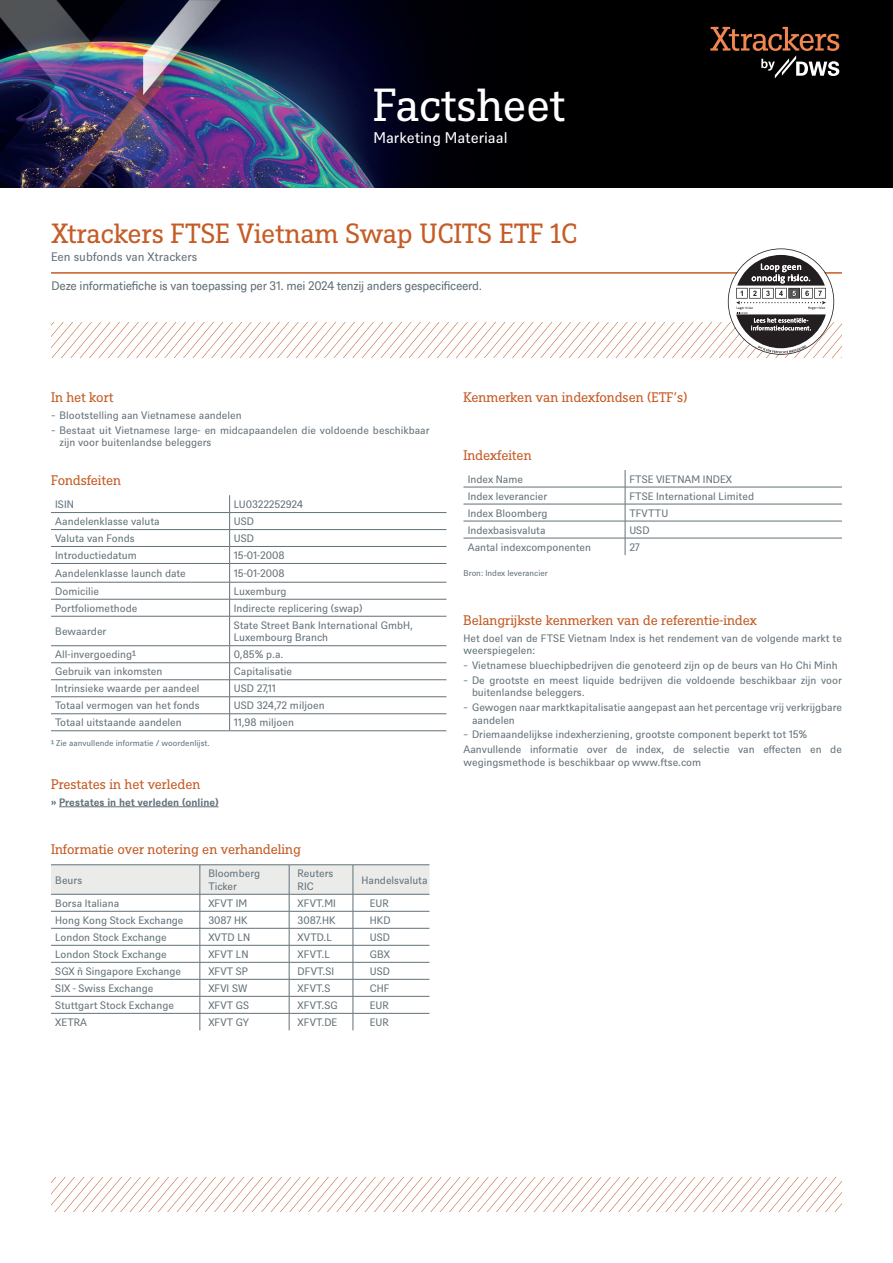
<style>
.page{position:relative;width:893px;height:1263px;background:#fff}
.page>*{position:absolute;margin:0;border:0;box-sizing:border-box;transform-origin:0 0}
.t1{font:45px "DWS Slab";letter-spacing:-.01em;color:#fff}
.t2{font:27px "DWS Slab";color:#c55c26}
.t3{font:15px "DWS Sans";color:#fff}
.t4{font:13.5px "DWS Slab";letter-spacing:-.01em;color:#c55c26}
.t5{font:12px "DWS Sans TT";letter-spacing:-.025em;color:#627179}
.t6{font:12px "DWS Sans";color:#627179}
.t7{font:10.5px/14.7px "DWS Sans";color:#627179}
.t8{font:700 10.5px "DWS Sans";color:#627179}
.t9{font:8.25px "DWS Sans";color:#627179}
</style>
<div class="page">
<img style="left:0;top:0;width:893px;height:188px">
<hr style="left:59px;top:806px;width:160px;height:1px;background:#627179">
<hr style="left:51px;top:512px;width:179px;height:1px;background:#627179">
<hr style="left:230px;top:512px;width:216px;height:1px;background:#627179">
<hr style="left:51px;top:529px;width:179px;height:1px;background:#627179">
<hr style="left:230px;top:529px;width:216px;height:1px;background:#627179">
<hr style="left:51px;top:546px;width:179px;height:1px;background:#627179">
<hr style="left:230px;top:546px;width:216px;height:1px;background:#627179">
<hr style="left:51px;top:563px;width:179px;height:1px;background:#627179">
<hr style="left:230px;top:563px;width:216px;height:1px;background:#627179">
<hr style="left:51px;top:582px;width:179px;height:1px;background:#627179">
<hr style="left:230px;top:582px;width:216px;height:1px;background:#627179">
<hr style="left:51px;top:599px;width:179px;height:1px;background:#627179">
<hr style="left:230px;top:599px;width:216px;height:1px;background:#627179">
<hr style="left:51px;top:616px;width:179px;height:1px;background:#627179">
<hr style="left:230px;top:616px;width:216px;height:1px;background:#627179">
<hr style="left:51px;top:645px;width:179px;height:1px;background:#627179">
<hr style="left:230px;top:645px;width:216px;height:1px;background:#627179">
<hr style="left:51px;top:662px;width:179px;height:1px;background:#627179">
<hr style="left:230px;top:662px;width:216px;height:1px;background:#627179">
<hr style="left:51px;top:679px;width:179px;height:1px;background:#627179">
<hr style="left:51px;top:696px;width:179px;height:1px;background:#627179">
<hr style="left:51px;top:713px;width:179px;height:1px;background:#627179">
<hr style="left:230px;top:679px;width:216px;height:1px;background:#627179">
<hr style="left:230px;top:696px;width:216px;height:1px;background:#627179">
<hr style="left:230px;top:713px;width:216px;height:1px;background:#627179">
<hr style="left:230px;top:730px;width:216px;height:1px;background:#627179">
<svg style="left:229px;top:495px;width:1px;height:235px"></svg>
<hr style="left:51px;top:730px;width:179px;height:1px;background:#627179">
<hr style="left:353px;top:864px;width:76px;height:1px;background:#627179">
<hr style="left:51px;top:864px;width:149px;height:1px;background:#627179">
<hr style="left:200px;top:864px;width:89px;height:1px;background:#627179">
<hr style="left:289px;top:864px;width:64px;height:1px;background:#627179">
<svg style="left:51px;top:865px;width:378px;height:165px"></svg>
<hr style="left:463px;top:487px;width:162px;height:1px;background:#627179">
<hr style="left:625px;top:487px;width:217px;height:1px;background:#627179">
<hr style="left:463px;top:504px;width:162px;height:1px;background:#627179">
<hr style="left:625px;top:504px;width:217px;height:1px;background:#627179">
<hr style="left:463px;top:521px;width:162px;height:1px;background:#627179">
<hr style="left:625px;top:521px;width:217px;height:1px;background:#627179">
<hr style="left:463px;top:538px;width:162px;height:1px;background:#627179">
<hr style="left:625px;top:538px;width:217px;height:1px;background:#627179">
<svg style="left:625px;top:470px;width:1px;height:85px"></svg>
<hr style="left:51px;top:272px;width:791px;height:2px;background:#c55c26">
<svg style="left:51px;top:1177px;width:791px;height:35px"></svg>
<svg style="left:710px;top:27px;width:129px;height:51px;background:#3a2921"></svg>
<svg style="left:52px;top:248px;width:790px;height:109px"></svg>
<h1 class="t1" style="left:373px;top:74px;width:193px">Factsheet</h1>
<h3 class="t3" style="left:373px;top:127px;width:136px">Marketing Materiaal</h3>
<h2 class="t2" style="left:51px;top:215px;width:528px">Xtrackers FTSE Vietnam Swap UCITS ETF 1C</h2>
<p class="t6" style="left:51px;top:249px;width:148px">Een subfonds van Xtrackers</p>
<p class="t5" style="left:51px;top:278px;width:432px">Deze informatiefiche is van toepassing per 31. mei 2024 tenzij anders gespecificeerd.</p>
<p class="t4" style="left:51px;top:388px;width:64px">In het kort</p>
<p class="t7" style="left:51px;top:407px;width:380px">̵ Blootstelling aan Vietnamese aandelen<br>̵ Bestaat uit Vietnamese large- en midcapaandelen die voldoende beschikbaar</p>
<p class="t7" style="left:60px;top:434px;width:153px">zijn voor buitenlandse beleggers</p>
<p class="t4" style="left:51px;top:471px;width:72px">Fondsfeiten</p>
<p class="t7" style="left:55px;top:496px;width:20px">ISIN</p>
<p class="t7" style="left:234px;top:496px;width:71px">LU0322252924</p>
<p class="t7" style="left:55px;top:513px;width:106px">Aandelenklasse valuta</p>
<p class="t7" style="left:234px;top:513px;width:22px">USD</p>
<p class="t7" style="left:55px;top:530px;width:81px">Valuta van Fonds</p>
<p class="t7" style="left:234px;top:530px;width:22px">USD</p>
<p class="t7" style="left:55px;top:547px;width:83px">Introductiedatum</p>
<p class="t7" style="left:234px;top:547px;width:52px">15-01-2008</p>
<p class="t7" style="left:55px;top:565px;width:132px">Aandelenklasse launch date</p>
<p class="t7" style="left:234px;top:565px;width:52px">15-01-2008</p>
<p class="t7" style="left:55px;top:583px;width:45px">Domicilie</p>
<p class="t7" style="left:234px;top:583px;width:54px">Luxemburg</p>
<p class="t7" style="left:55px;top:600px;width:84px">Portfoliomethode</p>
<p class="t7" style="left:234px;top:600px;width:130px">Indirecte replicering (swap)</p>
<p class="t7" style="left:55px;top:623px;width:53px">Bewaarder</p>
<p class="t7" style="left:234px;top:618px;width:181px;line-height:12.6px">State Street Bank International GmbH,<br>Luxembourg Branch</p>
<p class="t7" style="left:55px;top:647px;width:82px">All-invergoeding¹</p>
<p class="t7" style="left:234px;top:647px;width:51px">0,85% p.a.</p>
<p class="t7" style="left:55px;top:664px;width:109px">Gebruik van inkomsten</p>
<p class="t7" style="left:234px;top:664px;width:60px">Capitalisatie</p>
<p class="t7" style="left:55px;top:681px;width:146px">Intrinsieke waarde per aandeel</p>
<p class="t7" style="left:234px;top:681px;width:43px">USD 27,11</p>
<p class="t7" style="left:55px;top:698px;width:146px">Totaal vermogen van het fonds</p>
<p class="t7" style="left:234px;top:698px;width:92px">USD 324,72 miljoen</p>
<p class="t7" style="left:55px;top:715px;width:128px">Totaal uitstaande aandelen</p>
<p class="t7" style="left:234px;top:715px;width:62px">11,98 miljoen</p>
<p class="t9" style="left:51px;top:737px;width:160px">¹ Zie aanvullende informatie / woordenlijst.</p>
<p class="t4" style="left:51px;top:775px;width:151px">Prestates in het verleden</p>
<p class="t8" style="left:51px;top:795px;width:169px">» Prestates in het verleden (online)</p>
<p class="t4" style="left:51px;top:840px;width:251px">Informatie over notering en verhandeling</p>
<p class="t7" style="left:55px;top:872px;width:28px">Beurs</p>
<p class="t7" style="left:208px;top:867px;width:53px;line-height:12.6px">Bloomberg<br>Ticker</p>
<p class="t7" style="left:298px;top:867px;width:37px;line-height:12.6px">Reuters<br>RIC</p>
<p class="t7" style="left:361px;top:872px;width:68px">Handelsvaluta</p>
<p class="t7" style="left:55px;top:895px;width:66px">Borsa Italiana</p>
<p class="t7" style="left:208px;top:895px;width:41px">XFVT IM</p>
<p class="t7" style="left:298px;top:895px;width:40px">XFVT.MI</p>
<p class="t7" style="left:370px;top:895px;width:20px">EUR</p>
<p class="t7" style="left:55px;top:912px;width:130px">Hong Kong Stock Exchange</p>
<p class="t7" style="left:208px;top:912px;width:41px">3087 HK</p>
<p class="t7" style="left:298px;top:912px;width:40px">3087.HK</p>
<p class="t7" style="left:370px;top:912px;width:22px">HKD</p>
<p class="t7" style="left:55px;top:929px;width:113px">London Stock Exchange</p>
<p class="t7" style="left:208px;top:929px;width:43px">XVTD LN</p>
<p class="t7" style="left:298px;top:929px;width:36px">XVTD.L</p>
<p class="t7" style="left:370px;top:929px;width:22px">USD</p>
<p class="t7" style="left:55px;top:946px;width:113px">London Stock Exchange</p>
<p class="t7" style="left:208px;top:946px;width:42px">XFVT LN</p>
<p class="t7" style="left:298px;top:946px;width:34px">XFVT.L</p>
<p class="t7" style="left:370px;top:946px;width:22px">GBX</p>
<p class="t7" style="left:55px;top:963px;width:127px">SGX ñ Singapore Exchange</p>
<p class="t7" style="left:208px;top:963px;width:41px">XFVT SP</p>
<p class="t7" style="left:298px;top:963px;width:38px">DFVT.SI</p>
<p class="t7" style="left:370px;top:963px;width:22px">USD</p>
<p class="t7" style="left:55px;top:980px;width:100px">SIX - Swiss Exchange</p>
<p class="t7" style="left:208px;top:980px;width:40px">XFVI SW</p>
<p class="t7" style="left:298px;top:980px;width:34px">XFVT.S</p>
<p class="t7" style="left:370px;top:980px;width:21px">CHF</p>
<p class="t7" style="left:55px;top:997px;width:120px">Stuttgart Stock Exchange</p>
<p class="t7" style="left:208px;top:997px;width:42px">XFVT GS</p>
<p class="t7" style="left:298px;top:997px;width:42px">XFVT.SG</p>
<p class="t7" style="left:370px;top:997px;width:20px">EUR</p>
<p class="t7" style="left:55px;top:1014px;width:33px">XETRA</p>
<p class="t7" style="left:208px;top:1014px;width:42px">XFVT GY</p>
<p class="t7" style="left:298px;top:1014px;width:41px">XFVT.DE</p>
<p class="t7" style="left:370px;top:1014px;width:20px">EUR</p>
<p class="t4" style="left:463px;top:388px;width:225px">Kenmerken van indexfondsen (ETF’s)</p>
<p class="t4" style="left:463px;top:446px;width:70px">Indexfeiten</p>
<p class="t7" style="left:468px;top:471px;width:57px">Index Name</p>
<p class="t7" style="left:629px;top:471px;width:104px">FTSE VIETNAM INDEX</p>
<p class="t7" style="left:468px;top:488px;width:81px">Index leverancier</p>
<p class="t7" style="left:629px;top:488px;width:126px">FTSE International Limited</p>
<p class="t7" style="left:468px;top:505px;width:81px">Index Bloomberg</p>
<p class="t7" style="left:629px;top:505px;width:40px">TFVTTU</p>
<p class="t7" style="left:468px;top:522px;width:79px">Indexbasisvaluta</p>
<p class="t7" style="left:629px;top:522px;width:22px">USD</p>
<p class="t7" style="left:468px;top:539px;width:125px">Aantal indexcomponenten</p>
<p class="t7" style="left:629px;top:539px;width:12px">27</p>
<p class="t9" style="left:463px;top:567px;width:86px">Bron: Index leverancier</p>
<p class="t4" style="left:463px;top:611px;width:295px">Belangrijkste kenmerken van de referentie-index</p>
<p class="t7" style="left:463px;top:631px;width:380px;line-height:12.6px">Het doel van de FTSE Vietnam Index is het rendement van de volgende markt te weerspiegelen:</p>
<p class="t7" style="left:463px;top:657px;width:380px">̵ Vietnamese bluechipbedrijven die genoteerd zijn op de beurs van Ho Chi Minh ̵ De grootste en meest liquide bedrijven die voldoende beschikbaar zijn voor</p>
<p class="t7" style="left:463px;top:685px;width:380px;text-indent:9px">buitenlandse beleggers.<br>̵ Gewogen naar marktkapitalisatie aangepast aan het percentage vrij verkrijgbare</p>
<p class="t7" style="left:463px;top:712px;width:380px;text-indent:9px">aandelen<br>̵ Driemaandelijkse indexherziening, grootste component beperkt tot 15%<br>Aanvullende informatie over de index, de selectie van effecten en de</p>
<p class="t7" style="left:463px;top:754px;width:239px">wegingsmethode is beschikbaar op www.ftse.com</p>
</div>
